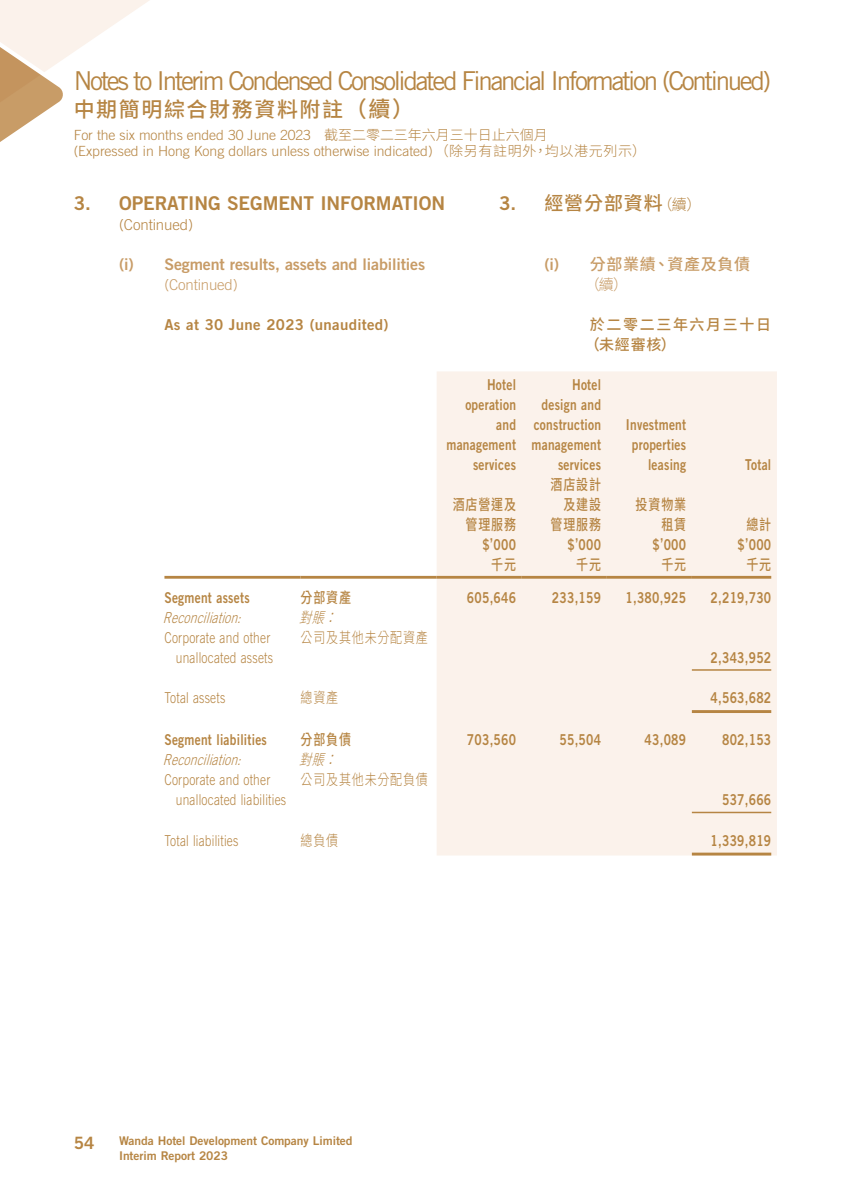
<style>
.page{position:relative;width:845px;height:1191px;background:#fff}
.page>*{position:absolute;margin:0;border:0;box-sizing:border-box;transform-origin:0 0}
.t1{font:26px "Trade Gothic LT Std";letter-spacing:-.09em;color:#b68543}
.t2{font:500 21px "Source Han Sans TC";letter-spacing:.075em;color:#b68543}
.Heading_1{font:19px "Trade Gothic LT Std Bd 2";letter-spacing:-.005em;color:#b68543}
.C_Heading_1{font:500 19px "Source Han Sans TC";letter-spacing:.045em;color:#b68543}
.t3{font:17px "Trade Gothic LT Std Bd 2";color:#b68543}
.Heading_2{font:16px "Trade Gothic LT Std Bd 2";letter-spacing:-.01em;color:#c89c67}
.C_Heading_2{font:500 16px "Source Han Sans TC";letter-spacing:.04em;color:#c89c67}
.Body_Text{font:15px "Trade Gothic LT Std Bd 2";letter-spacing:.02em;color:#b68543;scale:.8 1}
.Body_Text-2{font:300 15px/20px "Trade Gothic LT Std";letter-spacing:.02em;color:#b68543;text-align:right;scale:.8 1}
.Body_Text-3{font:500 15px "Source Han Sans TC";letter-spacing:.07em;color:#b68543;scale:.8 1}
.Body_Text-4{font:italic 300 15px "Trade Gothic LT Std";color:#b68543;scale:.8 1}
.Body_Text-5{font:300 15px "Source Han Sans TC";letter-spacing:.07em;color:#b68543;scale:.8 1}
.Body_Text-6{font:15px "Trade Gothic LT Std Bd 2";letter-spacing:.02em;color:#b68543}
.C_Body_Text{font:500 15px/20px "Source Han Sans TC";letter-spacing:.11em;color:#b68543}
.Heading_1-2{font:300 15px "Trade Gothic LT Std";letter-spacing:-.005em;color:#b68543}
.Heading_2-2{font:300 15px "Trade Gothic LT Std";letter-spacing:-.01em;color:#c89c67}
.Body_Text-7{font:italic 300 15px "Source Han Sans TC";color:#b68543;scale:.8 1}
.C_Heading_2-2{font:300 15px "Source Han Sans TC";color:#c89c67}
.t4{font:300 14px/16px "Trade Gothic LT Std";color:#b68543}
.t5{font:12px/15px "Trade Gothic LT Std Bd 2";letter-spacing:-.005em;color:#b68543}
.s1{font-size:22px}
.s2{font-family:"Source Han Sans TC"}
.s3{font-family:"Trade Gothic LT Std Bd 2";font-weight:400}
.s4{font-weight:300;font-size:15px}
</style>
<div class="page">
<svg style="left:0;top:0;width:150px;height:53px;fill:#fbf2eb"></svg>
<svg style="left:0;top:14px;width:72px;height:128px"></svg>
<div style="left:437px;top:371px;width:340px;height:484px;background:#fbf2eb"></div>
<hr style="left:164px;top:576px;width:136px;height:2px;background:#b68543">
<hr style="left:300px;top:576px;width:137px;height:2px;background:#b68543">
<hr style="left:437px;top:576px;width:85px;height:2px;background:#b68543">
<hr style="left:522px;top:576px;width:85px;height:2px;background:#b68543">
<hr style="left:607px;top:576px;width:85px;height:2px;background:#b68543">
<hr style="left:692px;top:576px;width:79px;height:2px;background:#b68543">
<hr style="left:692px;top:669px;width:79px;height:1px;background:#b68543">
<hr style="left:692px;top:710px;width:79px;height:3px;background:#b68543">
<hr style="left:692px;top:811px;width:79px;height:2px;background:#b68543">
<hr style="left:692px;top:852px;width:79px;height:3px;background:#b68543">
<h1 class="t1" style="left:74px;top:65px;width:699px">Notes to Interim Condensed Consolidated Financial Information (Continued)</h1>
<h2 class="t2" style="left:74px;top:97px;width:342px">中期簡明綜合財務資料附註<span class="s1">（續）</span></h2>
<p class="t4" style="left:74px;top:127px;width:574px">For the six months ended 30 June 2023 <span class="s2">截至二零二三年六月三十日止六個月<br></span>(Expressed in Hong Kong dollars unless otherwise indicated) <span class="s2">（除另有註明外，均以港元列示）</span></p>
<p class="Heading_1" style="left:74px;top:191px;width:373px">3. OPERATING SEGMENT INFORMATION</p>
<p class="Heading_1-2" style="left:119px;top:215px;width:75px">(Continued)</p>
<p class="Heading_2" style="left:119px;top:254px;width:307px">(i) Segment results, assets and liabilities</p>
<p class="Heading_2-2" style="left:164px;top:275px;width:75px">(Continued)</p>
<p class="Body_Text-6" style="left:164px;top:315px;width:226px">As at 30 June 2023 (unaudited)</p>
<p class="C_Heading_1" style="left:499px;top:192px;width:204px"><span class="s3">3.</span> 經營分部資料<span class="s4">（續）</span></p>
<p class="C_Heading_2" style="left:544px;top:255px;width:207px"><span class="s3">(i)</span> 分部業績、資產及負債</p>
<p class="C_Heading_2-2" style="left:585px;top:276px;width:45px">（續）</p>
<p class="C_Body_Text" style="left:585px;top:314px;width:188px;text-indent:5px">於二零二三年六月三十日（未經審核）</p>
<p class="Body_Text" style="left:487px;top:375px;width:38px">Hotel</p>
<p class="Body_Text" style="left:465px;top:395px;width:65px">operation</p>
<p class="Body_Text" style="left:496px;top:415px;width:26px">and</p>
<p class="Body_Text" style="left:446px;top:435px;width:88px">management</p>
<p class="Body_Text" style="left:473px;top:455px;width:55px">services</p>
<p class="Body_Text-3" style="left:453px;top:496px;width:81px">酒店營運及</p>
<p class="Body_Text-3" style="left:465px;top:516px;width:65px">管理服務</p>
<p class="Body_Text" style="left:572px;top:375px;width:38px">Hotel</p>
<p class="Body_Text" style="left:541px;top:395px;width:76px">design and</p>
<p class="Body_Text" style="left:534px;top:415px;width:86px">construction</p>
<p class="Body_Text" style="left:531px;top:435px;width:88px">management</p>
<p class="Body_Text" style="left:558px;top:455px;width:55px">services</p>
<p class="Body_Text-3" style="left:550px;top:476px;width:65px">酒店設計</p>
<p class="Body_Text-3" style="left:563px;top:496px;width:49px">及建設</p>
<p class="Body_Text-3" style="left:550px;top:516px;width:65px">管理服務</p>
<p class="Body_Text" style="left:626px;top:415px;width:77px">Investment</p>
<p class="Body_Text" style="left:632px;top:435px;width:69px">properties</p>
<p class="Body_Text" style="left:648px;top:455px;width:49px">leasing</p>
<p class="Body_Text" style="left:745px;top:455px;width:34px">Total</p>
<p class="Body_Text-3" style="left:635px;top:496px;width:65px">投資物業</p>
<p class="Body_Text-3" style="left:661px;top:516px;width:33px">租賃</p>
<p class="Body_Text-3" style="left:746px;top:516px;width:33px">總計</p>
<p class="Body_Text" style="left:482px;top:535px;width:44px">$’000</p>
<p class="Body_Text" style="left:567px;top:535px;width:44px">$’000</p>
<p class="Body_Text" style="left:652px;top:535px;width:44px">$’000</p>
<p class="Body_Text" style="left:737px;top:535px;width:44px">$’000</p>
<p class="Body_Text-3" style="left:491px;top:556px;width:33px">千元</p>
<p class="Body_Text-3" style="left:576px;top:556px;width:33px">千元</p>
<p class="Body_Text-3" style="left:661px;top:556px;width:33px">千元</p>
<p class="Body_Text-3" style="left:746px;top:556px;width:33px">千元</p>
<p class="Body_Text" style="left:164px;top:588px;width:108px">Segment assets</p>
<p class="Body_Text-3" style="left:300px;top:589px;width:65px">分部資產</p>
<p class="Body_Text" style="left:467px;top:588px;width:63px">605,646</p>
<p class="Body_Text" style="left:552px;top:588px;width:63px">233,159</p>
<p class="Body_Text" style="left:625px;top:588px;width:77px">1,380,925</p>
<p class="Body_Text" style="left:710px;top:588px;width:77px">2,219,730</p>
<p class="Body_Text-4" style="left:163px;top:608px;width:104px">Reconciliation:</p>
<p class="Body_Text-7" style="left:299px;top:609px;width:62px">對賬：</p>
<p class="Body_Text-2" style="left:164px;top:627px;width:137px">Corporate and other unallocated assets</p>
<p class="Body_Text-5" style="left:300px;top:629px;width:161px">公司及其他未分配資產</p>
<p class="Body_Text" style="left:710px;top:648px;width:77px">2,343,952</p>
<p class="Body_Text-2" style="left:164px;top:687px;width:78px">Total assets</p>
<p class="Body_Text-5" style="left:300px;top:689px;width:49px">總資產</p>
<p class="Body_Text" style="left:710px;top:688px;width:77px">4,563,682</p>
<p class="Body_Text" style="left:164px;top:730px;width:130px">Segment liabilities</p>
<p class="Body_Text-3" style="left:300px;top:731px;width:65px">分部負債</p>
<p class="Body_Text" style="left:467px;top:730px;width:63px">703,560</p>
<p class="Body_Text" style="left:559px;top:730px;width:53px">55,504</p>
<p class="Body_Text" style="left:644px;top:730px;width:53px">43,089</p>
<p class="Body_Text" style="left:722px;top:730px;width:63px">802,153</p>
<p class="Body_Text-4" style="left:163px;top:751px;width:104px">Reconciliation:</p>
<p class="Body_Text-7" style="left:299px;top:751px;width:62px">對賬：</p>
<p class="Body_Text-2" style="left:176px;top:770px;width:140px;text-align:left;text-indent:-11px">Corporate and other unallocated liabilities</p>
<p class="Body_Text-5" style="left:300px;top:771px;width:161px">公司及其他未分配負債</p>
<p class="Body_Text" style="left:722px;top:790px;width:63px">537,666</p>
<p class="Body_Text-2" style="left:164px;top:830px;width:94px">Total liabilities</p>
<p class="Body_Text-5" style="left:300px;top:831px;width:49px">總負債</p>
<p class="Body_Text" style="left:710px;top:831px;width:77px">1,339,819</p>
<p class="t3" style="left:74px;top:1132px;width:22px">54</p>
<p class="t5" style="left:119px;top:1132px;width:235px">Wanda Hotel Development Company Limited<br>Interim Report 2023</p>
</div>
